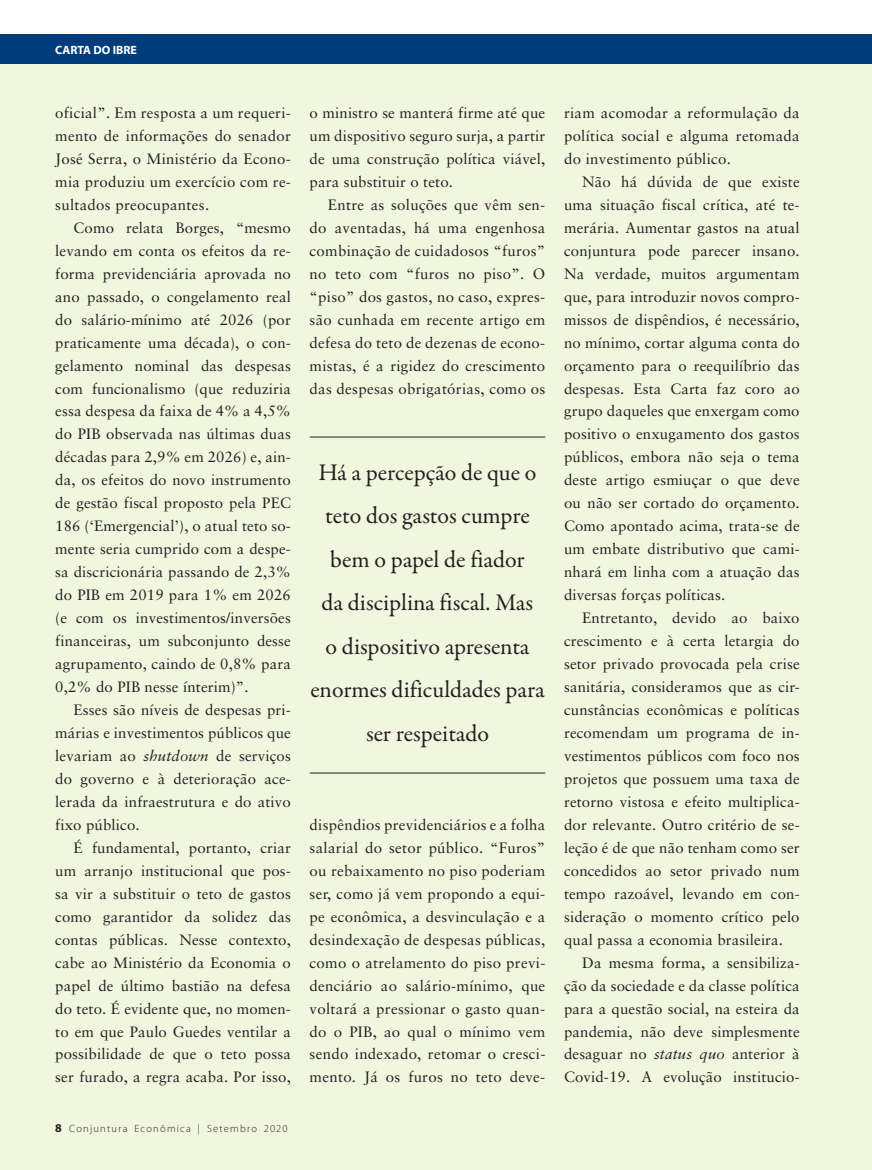
<style>
.page{position:relative;width:872px;height:1170px;background:#fff}
.page>*{position:absolute;margin:0;border:0;box-sizing:border-box;transform-origin:0 0}
.t1{font:24px/43.5px "Garamond Premr Pro";color:#231f20;text-align:center}
.t2{font:15px/23px "Sabon";letter-spacing:.01em;color:#231f20;text-align:justify}
.t3{font:12px "Adobe Corp ID Myriad Bd";color:#fff}
.t4{font:10.5px "Adobe Corp ID Myriad Lt";letter-spacing:.115em;color:#231f20}
.s1{font-style:italic}
.s2{font-family:"Adobe Corp ID Myriad Bd";font-size:12px}
</style>
<div class="page">
<div style="left:0;top:55px;width:872px;height:1114px;background:#f1f6df"></div>
<div style="left:0;top:34px;width:872px;height:30px;background:#013d7d"></div>
<hr style="left:310px;top:437px;width:235px;height:1px;background:#231f20">
<hr style="left:310px;top:772px;width:235px;height:1px;background:#231f20">
<p class="t3" style="left:55px;top:43px;width:83px">CARTA DO IBRE</p>
<p class="t2" style="left:55px;top:101px;width:237px">oficial”. Em resposta a um requeri&shy;mento de informações do senador José Serra, o Ministério da Econo&shy;mia produziu um exercício com re&shy;sultados preocupantes.</p>
<p class="t2" style="left:55px;top:216px;width:237px;text-indent:18px">Como relata Borges, “mesmo levando em conta os efeitos da re&shy;forma previdenciária aprovada no ano passado, o congelamento real do salário-mínimo até 2026 (por praticamente uma década), o con&shy;gelamento nominal das despesas com funcionalismo (que reduziria essa despesa da faixa de 4% a 4,5% do PIB observada nas últimas duas décadas para 2,9% em 2026) e, ain&shy;da, os efeitos do novo instrumento de gestão fiscal proposto pela PEC 186 (‘Emergencial’), o atual teto so&shy;mente seria cumprido com a despe&shy;sa discricionária passando de 2,3% do PIB em 2019 para 1% em 2026 (e com os investimentos/inversões financeiras, um subconjunto desse agrupamento, caindo de 0,8% para 0,2% do PIB nesse ínterim)”.</p>
<p class="t2" style="left:55px;top:698px;width:237px;text-indent:18px">Esses são níveis de despesas pri&shy;márias e investimentos públicos que levariam ao <span class="s1">shutdown</span> de serviços do governo e à deterioração ace&shy;lerada da infraestrutura e do ativo fixo público.</p>
<p class="t2" style="left:55px;top:835px;width:237px;text-indent:18px">É fundamental, portanto, criar um arranjo institucional que pos&shy;sa vir a substituir o teto de gastos como garantidor da solidez das contas públicas. Nesse contexto, cabe ao Ministério da Economia o papel de último bastião na defesa do teto. É evidente que, no momen&shy;to em que Paulo Guedes ventilar a possibilidade de que o teto possa ser furado, a regra acaba. Por isso,</p>
<p class="t4" style="left:55px;top:1122px;width:234px"><span class="s2">8</span> Conjuntura Econômica | Setembro 2020</p>
<p class="t2" style="left:310px;top:101px;width:237px">o ministro se manterá firme até que um dispositivo seguro surja, a partir de uma construção política viável, para substituir o teto.</p>
<p class="t2" style="left:310px;top:193px;width:237px;text-indent:18px">Entre as soluções que vêm sen&shy;do aventadas, há uma engenhosa combinação de cuidadosos “furos” no teto com “furos no piso”. O “piso” dos gastos, no caso, expres&shy;são cunhada em recente artigo em defesa do teto de dezenas de econo&shy;mistas, é a rigidez do crescimento das despesas obrigatórias, como os</p>
<h1 class="t1" style="left:310px;top:451px;width:236px">Há a percepção de que o teto dos gastos cumpre bem o papel de fiador<br>da disciplina fiscal. Mas<br>o dispositivo apresenta enormes dificuldades para ser respeitado</h1>
<p class="t2" style="left:310px;top:812px;width:237px">dispêndios previdenciários e a folha salarial do setor público. “Furos” ou rebaixamento no piso poderiam ser, como já vem propondo a equi&shy;pe econômica, a desvinculação e a desindexação de despesas públicas, como o atrelamento do piso previ&shy;denciário ao salário-mínimo, que voltará a pressionar o gasto quan&shy;do o PIB, ao qual o mínimo vem sendo indexado, retomar o cresci&shy;mento. Já os furos no teto deve-</p>
<p class="t2" style="left:564px;top:101px;width:237px">riam acomodar a reformulação da política social e alguma retomada do investimento público.</p>
<p class="t2" style="left:564px;top:170px;width:237px;text-indent:18px">Não há dúvida de que existe uma situação fiscal crítica, até te&shy;merária. Aumentar gastos na atual conjuntura pode parecer insano.<br>Na verdade, muitos argumentam que, para introduzir novos compro&shy;missos de dispêndios, é necessário, no mínimo, cortar alguma conta do orçamento para o reequilíbrio das despesas. Esta Carta faz coro ao grupo daqueles que enxergam como positivo o enxugamento dos gastos públicos, embora não seja o tema deste artigo esmiuçar o que deve ou não ser cortado do orçamento.<br>Como apontado acima, trata-se de um embate distributivo que cami&shy;nhará em linha com a atuação das diversas forças políticas.</p>
<p class="t2" style="left:564px;top:606px;width:237px;text-indent:18px">Entretanto, devido ao baixo crescimento e à certa letargia do setor privado provocada pela crise sanitária, consideramos que as cir&shy;cunstâncias econômicas e políticas recomendam um programa de in&shy;vestimentos públicos com foco nos projetos que possuem uma taxa de retorno vistosa e efeito multiplica&shy;dor relevante. Outro critério de se&shy;leção é de que não tenham como ser concedidos ao setor privado num tempo razoável, levando em con&shy;sideração o momento crítico pelo qual passa a economia brasileira.</p>
<p class="t2" style="left:564px;top:950px;width:237px;text-indent:18px">Da mesma forma, a sensibiliza&shy;ção da sociedade e da classe política para a questão social, na esteira da pandemia, não deve simplesmente desaguar no <span class="s1">status quo</span> anterior à Covid-19. A evolução institucio-</p>
</div>
